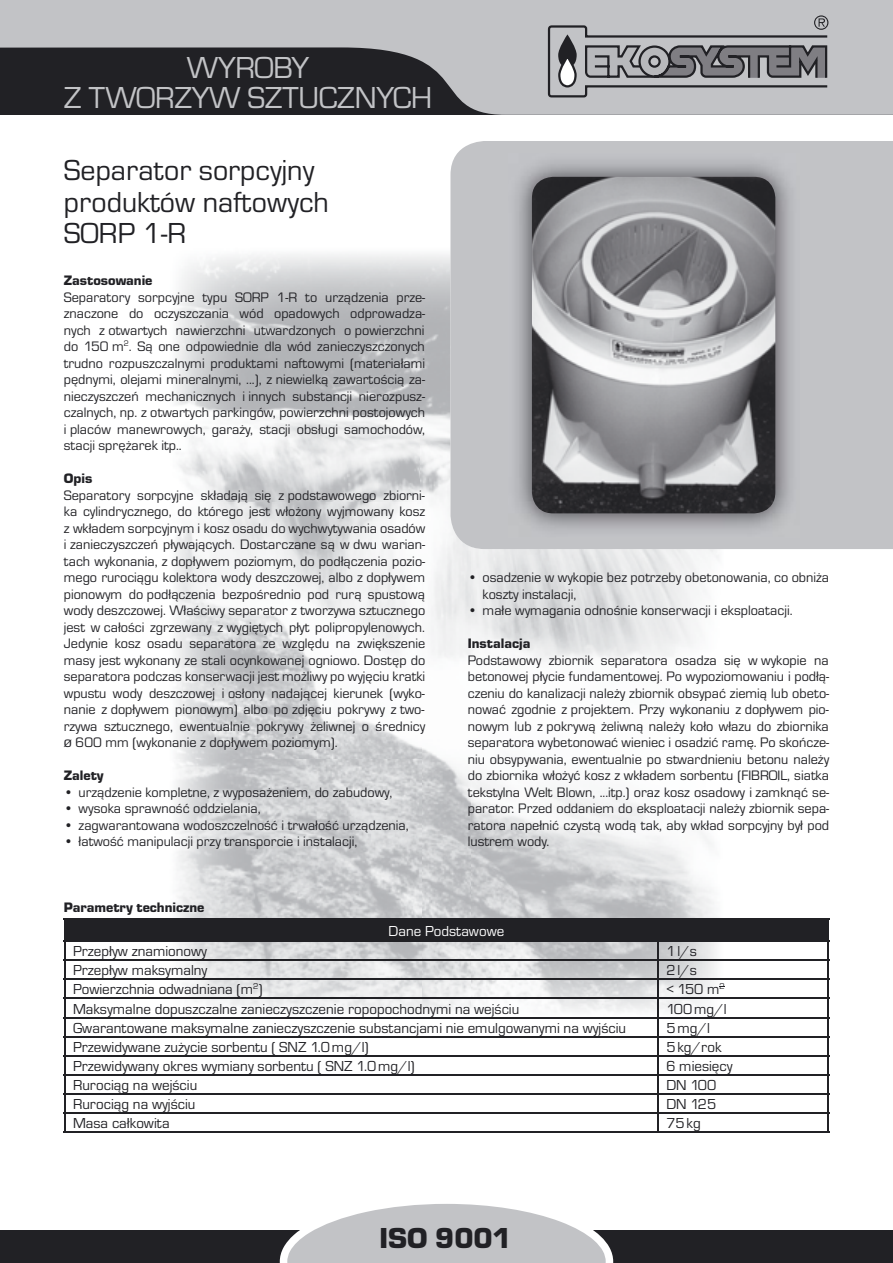
<style>
.page{position:relative;width:893px;height:1263px;background:#fff}
.page>*{position:absolute;margin:0;border:0;box-sizing:border-box;transform-origin:0 0}
.t1{font:31.5px/30px "Eurostile TCE";letter-spacing:-.01em;color:#c2c3c6;text-align:center}
.t2{font:30px/31.5px "Eurostile TCE";color:#212125}
.t3{font:900 30px "Eurostile TCE";color:#212125}
.t4{font:15px "Eurostile TCE";color:#212125}
.t5{font:15px "Eurostile TCE";color:#fff}
.t6{font:14.25px/16.5px "Eurostile TCE";color:#212125;text-align:justify}
.t7{font:900 14.25px "Eurostile TCE";color:#212125}
.s1{font-family:"Eurostile"}
</style>
<div class="page">
<img style="left:169px;top:254px;width:302px;height:758px">
<img style="left:471px;top:549px;width:253px;height:463px">
<div style="left:0;top:1230px;width:893px;height:33px;background:#212125"></div>
<svg style="left:280px;top:1204px;width:333px;height:59px"></svg>
<svg style="left:0;top:0;width:893px;height:115px;fill:#c2c3c6"></svg>
<svg style="left:547px;top:15px;width:281px;height:84px"></svg>
<div style="left:450px;top:141px;width:443px;height:408px;background:#c2c3c6"></div>
<img style="left:508px;top:153px;width:291px;height:384px">
<img style="left:532px;top:177px;width:243px;height:336px">
<div style="left:65px;top:919px;width:763px;height:22px;background:#212125"></div>
<hr style="left:64px;top:918px;width:594px;height:2px;background:#212125">
<hr style="left:658px;top:918px;width:171px;height:2px;background:#212125">
<hr style="left:64px;top:940px;width:594px;height:2px;background:#212125">
<hr style="left:658px;top:940px;width:171px;height:2px;background:#212125">
<hr style="left:64px;top:959px;width:594px;height:2px;background:#212125">
<hr style="left:658px;top:959px;width:171px;height:2px;background:#212125">
<hr style="left:64px;top:978px;width:594px;height:2px;background:#212125">
<hr style="left:658px;top:978px;width:171px;height:2px;background:#212125">
<hr style="left:64px;top:998px;width:594px;height:1px;background:#212125">
<hr style="left:658px;top:998px;width:171px;height:1px;background:#212125">
<hr style="left:64px;top:1017px;width:594px;height:1px;background:#212125">
<hr style="left:658px;top:1017px;width:171px;height:1px;background:#212125">
<hr style="left:64px;top:1036px;width:594px;height:1px;background:#212125">
<hr style="left:658px;top:1036px;width:171px;height:1px;background:#212125">
<hr style="left:64px;top:1055px;width:594px;height:1px;background:#212125">
<hr style="left:658px;top:1055px;width:171px;height:1px;background:#212125">
<hr style="left:64px;top:1074px;width:594px;height:2px;background:#212125">
<hr style="left:658px;top:1074px;width:171px;height:2px;background:#212125">
<hr style="left:64px;top:1093px;width:594px;height:2px;background:#212125">
<hr style="left:658px;top:1093px;width:171px;height:2px;background:#212125">
<hr style="left:64px;top:1112px;width:594px;height:2px;background:#212125">
<svg style="left:64px;top:920px;width:1px;height:211px"></svg>
<hr style="left:658px;top:1112px;width:171px;height:2px;background:#212125">
<svg style="left:657px;top:942px;width:2px;height:189px"></svg>
<svg style="left:828px;top:920px;width:1px;height:211px"></svg>
<hr style="left:64px;top:1131px;width:594px;height:2px;background:#212125">
<hr style="left:658px;top:1131px;width:171px;height:2px;background:#212125">
<h1 class="t1" style="left:64px;top:53px;width:370px">WYROBY<br>Z TWORZYW SZTUCZNYCH</h1>
<h2 class="t2" style="left:64px;top:155px;width:267px">Separator sorpcyjny produktów naftowych<br>SORP 1-R</h2>
<p class="t7" style="left:64px;top:272px;width:90px">Zastosowanie</p>
<p class="t6" style="left:64px;top:289px;width:363px">Separatory sorpcyjne typu SORP 1-R to urządzenia prze&shy;znaczone do oczyszczania wód opadowych odprowadza&shy;nych z otwartych nawierzchni utwardzonych o powierzchni do 150 m<sup>2</sup>. Są one odpowiednie dla wód zanieczyszczonych trudno rozpuszczalnymi produktami naftowymi (materiałami pędnymi, olejami mineralnymi, ...), z niewielką zawartością za&shy;nieczyszczeń mechanicznych i innych substancji nierozpusz&shy;czalnych, np. z otwartych parkingów, powierzchni postojowych i placów manewrowych, garaży, stacji obsługi samochodów, stacji sprężarek itp..</p>
<p class="t7" style="left:64px;top:470px;width:30px">Opis</p>
<p class="t6" style="left:64px;top:487px;width:363px">Separatory sorpcyjne składają się z podstawowego zbiorni&shy;ka cylindrycznego, do którego jest włożony wyjmowany kosz z wkładem sorpcyjnym i kosz osadu do wychwytywania osadów i zanieczyszczeń pływających. Dostarczane są w dwu warian&shy;tach wykonania, z dopływem poziomym, do podłączenia pozio&shy;mego rurociągu kolektora wody deszczowej, albo z dopływem pionowym do podłączenia bezpośrednio pod rurą spustową wody deszczowej. Właściwy separator z tworzywa sztucznego jest w całości zgrzewany z wygiętych płyt polipropylenowych.<br>Jedynie kosz osadu separatora ze względu na zwiększenie masy jest wykonany ze stali ocynkowanej ogniowo. Dostęp do separatora podczas konserwacji jest możliwy po wyjęciu kratki wpustu wody deszczowej i osłony nadającej kierunek (wyko&shy;nanie z dopływem pionowym) albo po zdjęciu pokrywy z two&shy;rzywa sztucznego, ewentualnie pokrywy żeliwnej o średnicy <span class="s1">ø</span> 600 mm (wykonanie z dopływem poziomym).</p>
<p class="t7" style="left:64px;top:767px;width:41px">Zalety</p>
<p class="t6" style="left:64px;top:784px;width:330px">• urządzenie kompletne, z wyposażeniem, do zabudowy,</p>
<p class="t6" style="left:64px;top:800px;width:198px">• wysoka sprawność oddzielania,</p>
<p class="t6" style="left:64px;top:817px;width:346px">• zagwarantowana wodoszczelność i trwałość urządzenia,</p>
<p class="t6" style="left:64px;top:833px;width:295px">• łatwość manipulacji przy transporcie i instalacji,</p>
<p class="t7" style="left:64px;top:899px;width:142px">Parametry techniczne</p>
<p class="t6" style="left:483px;top:569px;width:348px;text-indent:-15px">• osadzenie w wykopie bez potrzeby obetonowania, co obniża koszty instalacji,</p>
<p class="t6" style="left:468px;top:602px;width:326px">• małe wymagania odnośnie konserwacji i eksploatacji.</p>
<p class="t7" style="left:468px;top:635px;width:64px">Instalacja</p>
<p class="t6" style="left:468px;top:652px;width:363px">Podstawowy zbiornik separatora osadza się w wykopie na betonowej płycie fundamentowej. Po wypoziomowaniu i podłą&shy;czeniu do kanalizacji należy zbiornik obsypać ziemią lub obeto&shy;nować zgodnie z projektem. Przy wykonaniu z dopływem pio&shy;nowym lub z pokrywą żeliwną należy koło włazu do zbiornika separatora wybetonować wieniec i osadzić ramę. Po skończe&shy;niu obsypywania, ewentualnie po stwardnieniu betonu należy do zbiornika włożyć kosz z wkładem sorbentu (FIBROIL, siatka tekstylna Welt Blown, ...itp.) oraz kosz osadowy i zamknąć se&shy;parator. Przed oddaniem do eksploatacji należy zbiornik sepa&shy;ratora napełnić czystą wodą tak, aby wkład sorpcyjny był pod lustrem wody.</p>
<p class="t5" style="left:389px;top:922px;width:117px">Dane Podstawowe</p>
<p class="t4" style="left:73px;top:943px;width:136px">Przepływ znamionowy</p>
<p class="t4" style="left:666px;top:943px;width:32px">1 l/s</p>
<p class="t4" style="left:73px;top:962px;width:136px">Przepływ maksymalny</p>
<p class="t4" style="left:666px;top:962px;width:32px">2 l/s</p>
<p class="t4" style="left:73px;top:981px;width:191px">Powierzchnia odwadniana (m<sup>2</sup>)</p>
<p class="t4" style="left:666px;top:981px;width:60px">&lt; 150 m<sup>2</sup></p>
<p class="t4" style="left:73px;top:1000px;width:448px">Maksymalne dopuszczalne zanieczyszczenie ropopochodnymi na wejściu</p>
<p class="t4" style="left:666px;top:1000px;width:62px">100 mg/l</p>
<p class="t4" style="left:73px;top:1020px;width:555px">Gwarantowane maksymalne zanieczyszczenie substancjami nie emulgowanymi na wyjściu</p>
<p class="t4" style="left:666px;top:1020px;width:45px">5 mg/l</p>
<p class="t4" style="left:73px;top:1039px;width:297px">Przewidywane zużycie sorbentu ( SNZ 1.0 mg/l)</p>
<p class="t4" style="left:666px;top:1039px;width:57px">5 kg/rok</p>
<p class="t4" style="left:73px;top:1058px;width:343px">Przewidywany okres wymiany sorbentu ( SNZ 1.0 mg/l)</p>
<p class="t4" style="left:666px;top:1058px;width:68px">6 miesięcy</p>
<p class="t4" style="left:73px;top:1077px;width:126px">Rurociąg na wejściu</p>
<p class="t4" style="left:666px;top:1077px;width:52px">DN 100</p>
<p class="t4" style="left:73px;top:1096px;width:124px">Rurociąg na wyjściu</p>
<p class="t4" style="left:666px;top:1096px;width:51px">DN 125</p>
<p class="t4" style="left:73px;top:1115px;width:98px">Masa całkowita</p>
<p class="t4" style="left:666px;top:1115px;width:36px">75 kg</p>
<h2 class="t3" style="left:379px;top:1222px;width:134px">ISO 9001</h2>
</div>
